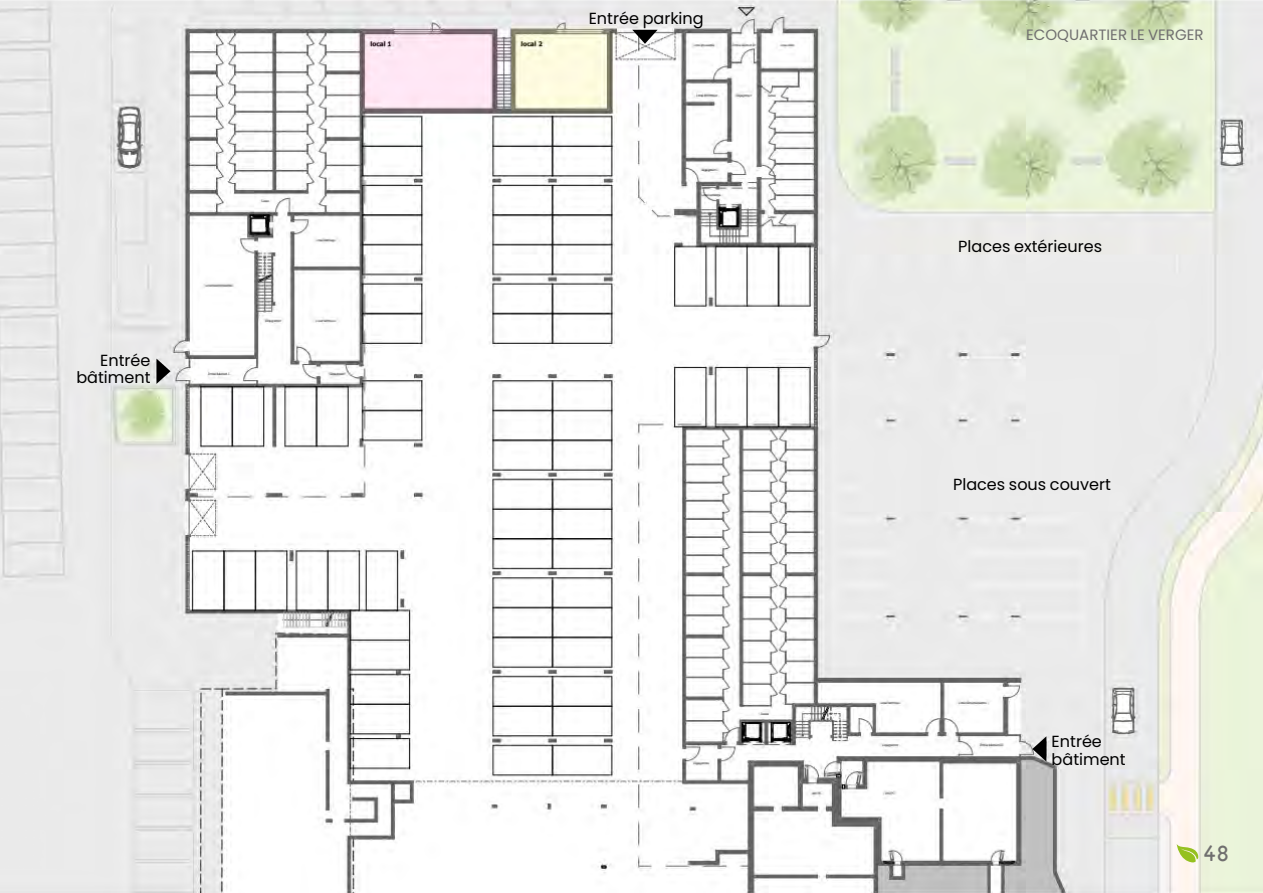
<style>
.page{position:relative;width:1263px;height:893px;background:#fff}
.page>*{position:absolute;margin:0;border:0;box-sizing:border-box;transform-origin:0 0}
.t1{font:22.5px "Sci Fly Sans";color:#706f6f}
.t2{font:16.05px/17.5px "Poppins";color:#000;text-align:right}
.t3{font:15px "Poppins";color:#706f6f}
</style>
<div class="page">
<img style="left:0;top:0;width:1263px;height:893px">
<svg style="left:632px;top:30px;width:26px;height:14px"></svg>
<svg style="left:156px;top:359px;width:14px;height:25px"></svg>
<svg style="left:1032px;top:736px;width:14px;height:26px"></svg>
<svg style="left:1177px;top:844px;width:21px;height:18px"></svg>
<p class="t2" style="left:76px;top:352px;width:76px">Entrée bâtiment</p>
<p class="t2" style="left:589px;top:9px;width:116px">Entrée parking</p>
<p class="t3" style="left:1026px;top:26px;width:179px">ECOQUARTIER LE VERGER</p>
<p class="t2" style="left:958px;top:238px;width:145px">Places extérieures</p>
<p class="t2" style="left:953px;top:476px;width:159px">Places sous couvert</p>
<p class="t2" style="left:1052px;top:733px;width:76px;text-align:left">Entrée bâtiment</p>
<h1 class="t1" style="left:1203px;top:840px;width:27px">48</h1>
</div>
